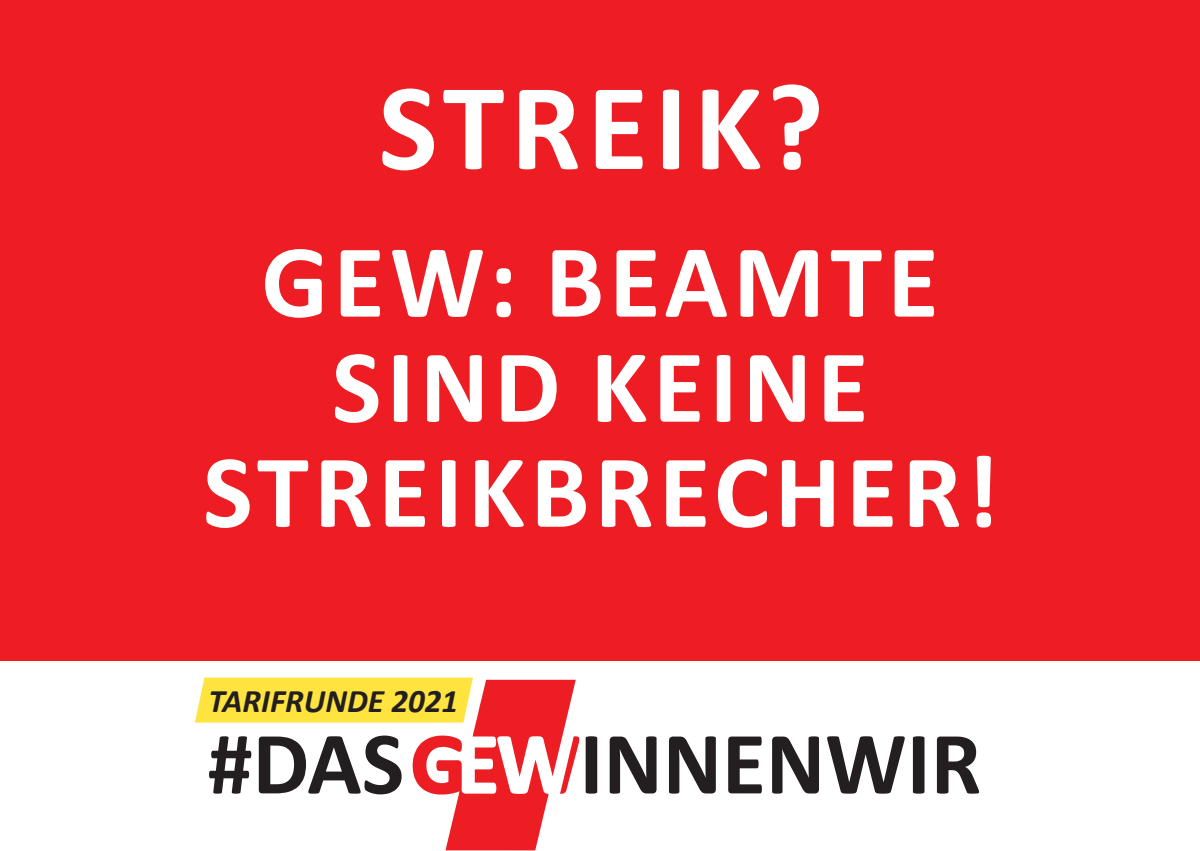
<style>
.page{position:relative;width:1200px;height:851px;background:#fff}
.page>*{position:absolute;margin:0;border:0;box-sizing:border-box;transform-origin:0 0}
.t1{font:700 125px "Calibri";letter-spacing:.05em;color:#fff}
.t2{font:700 105px/105px "Calibri";letter-spacing:.05em;color:#fff;text-align:center}
.t3{font:700 89.9px "Calibri";color:#231f20}
.t4{font:italic 700 33px "Calibri";color:#231f20}
</style>
<div class="page">
<div style="left:0;top:0;width:1199px;height:660px;background:#ee1d23"></div>
<svg style="left:195px;top:677px;width:384px;height:173px"></svg>
<p class="t1" style="left:378px;top:47px;width:447px">STREIK?</p>
<p class="t2" style="left:203px;top:229px;width:797px">GEW: BEAMTE<br>SIND KEINE<br>STREIKBRECHER!</p>
<p class="t4" style="left:208px;top:680px;width:251px">TARIFRUNDE 2021</p>
<p class="t3" style="left:208px;top:706px;width:198px">#DAS</p>
<p class="t3" style="left:579px;top:706px;width:403px">INNENWIR</p>
</div>
